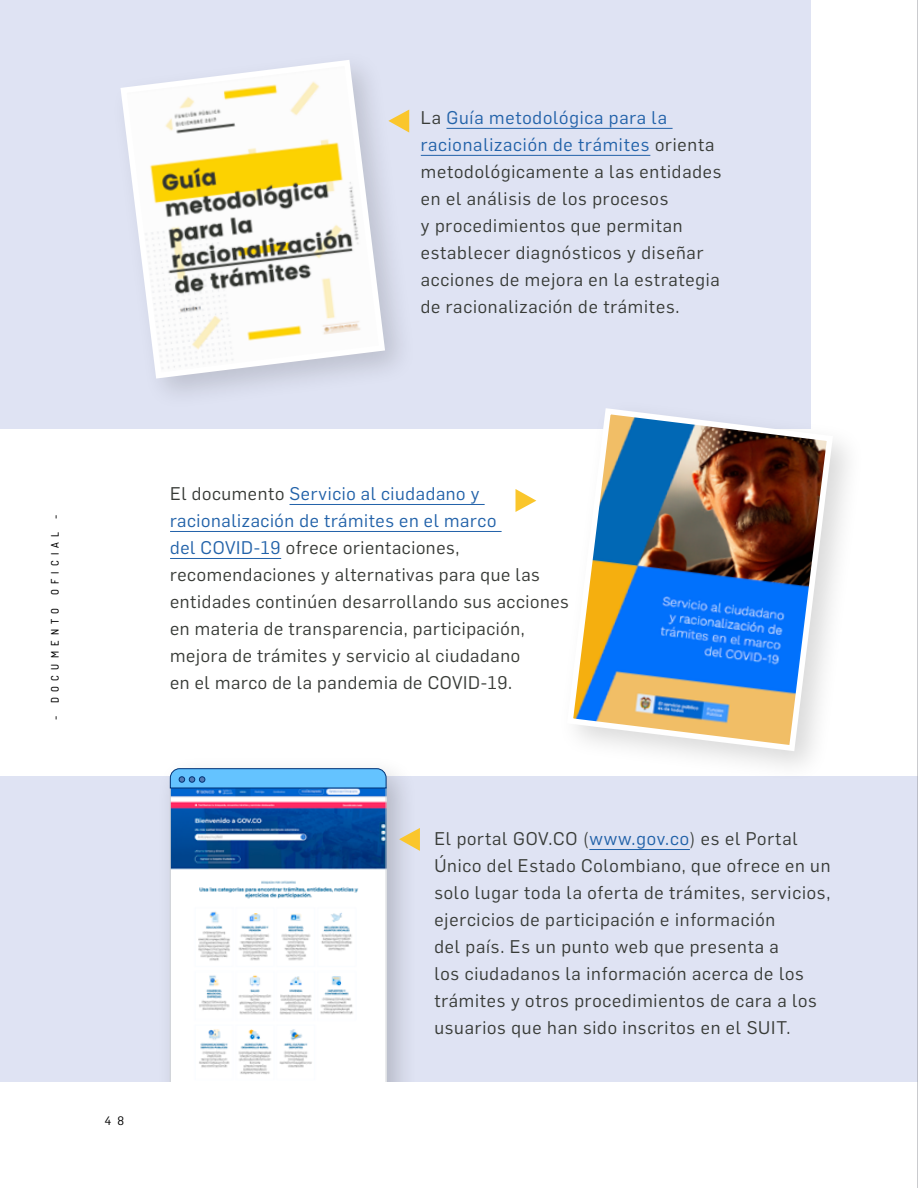
<style>
.page{position:relative;width:918px;height:1188px;background:#fff}
.page>*{position:absolute;margin:0;border:0;box-sizing:border-box;transform-origin:0 0}
.txt_tablas{font:18px/27px "Flama";letter-spacing:.045em;color:#383b37}
.t1{font:12px "Flama";color:#000}
.t2{font:500 10.5px "Dosis";letter-spacing:.5em;color:#000}
.s1{color:#2262a9}
</style>
<div class="page">
<div style="left:0;top:776px;width:918px;height:306px;background:#dfe3f3"></div>
<hr style="left:290px;top:504px;width:195px;height:1px;background:#2262a9">
<hr style="left:170px;top:531px;width:332px;height:1px;background:#2262a9">
<hr style="left:170px;top:558px;width:111px;height:1px;background:#2262a9">
<hr style="left:589px;top:849px;width:101px;height:1px;background:#2262a9">
<div style="left:0;top:0;width:811px;height:428px;background:#dfe3f3"></div>
<hr style="left:446px;top:128px;width:227px;height:1px;background:#2262a9">
<hr style="left:421px;top:155px;width:229px;height:1px;background:#2262a9">
<svg style="left:120px;top:60px;width:268px;height:322px"></svg>
<svg style="left:388px;top:110px;width:21px;height:23px"></svg>
<svg style="left:516px;top:489px;width:20px;height:23px"></svg>
<div style="left:556px;top:398px;width:309px;height:386px;background:#000;opacity:.15"></div>
<img style="left:564px;top:405px;width:272px;height:349px">
<div style="left:156px;top:754px;width:262px;height:328px;background:#000;opacity:.2"></div>
<svg style="left:170px;top:788px;width:217px;height:294px;background:#c0cde0"></svg>
<svg style="left:170px;top:768px;width:217px;height:20px;background:#5cb5f1"></svg>
<svg style="left:399px;top:828px;width:21px;height:23px"></svg>
<hr style="left:917px;top:0;width:1px;height:1188px;background:#97989f">
<p class="txt_tablas" style="left:421px;top:103px;width:302px">La <span class="s1">Guía metodológica para la racionalización de trámites</span> orienta metodológicamente a las entidades en el análisis de los procesos<br>y procedimientos que permitan establecer diagnósticos y diseñar acciones de mejora en la estrategia de racionalización de trámites.</p>
<p class="t2" style="left:48px;top:720px;width:206px;rotate:-90deg">- DOCUMENTO OFICIAL -</p>
<p class="t1" style="left:104px;top:1113px;width:21px">4 8</p>
<p class="txt_tablas" style="left:170px;top:479px;width:400px">El documento <span class="s1">Servicio al ciudadano y racionalización de trámites en el marco<br>del COVID-19</span> ofrece orientaciones, recomendaciones y alternativas para que las entidades continúen desarrollando sus acciones en materia de transparencia, participación, mejora de trámites y servicio al ciudadano<br>en el marco de la pandemia de COVID-19.</p>
<p class="txt_tablas" style="left:434px;top:824px;width:398px">El portal GOV.CO (<span class="s1">www.gov.co</span>) es el Portal Único del Estado Colombiano, que ofrece en un solo lugar toda la oferta de trámites, servicios, ejercicios de participación e información<br>del país. Es un punto web que presenta a<br>los ciudadanos la información acerca de los trámites y otros procedimientos de cara a los usuarios que han sido inscritos en el SUIT.</p>
</div>
